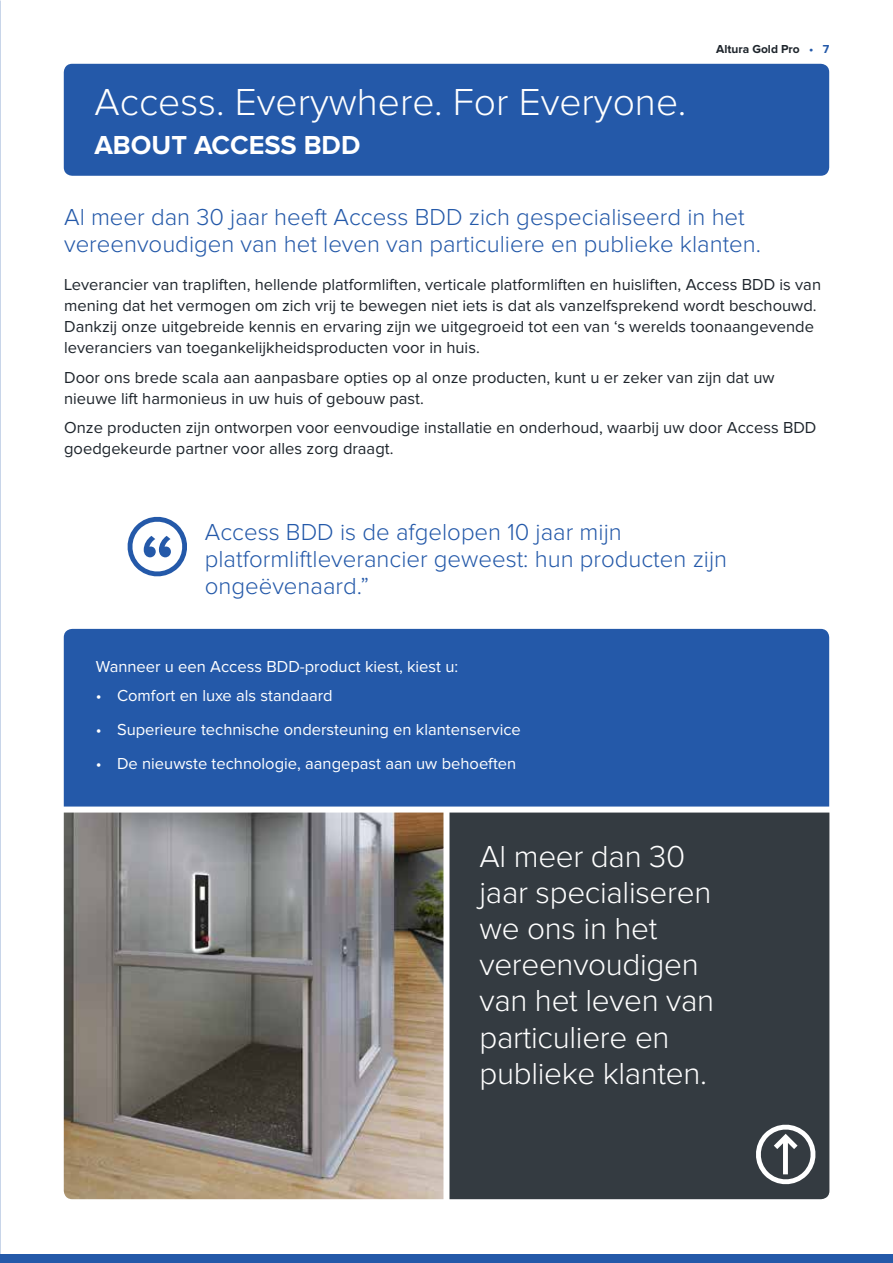
<style>
.page{position:relative;width:893px;height:1263px;background:#fff}
.page>*{position:absolute;margin:0;border:0;box-sizing:border-box;transform-origin:0 0}
.t1{font:300 39px "Proxima Nova";color:#fff}
.t2{font:300 31.5px/36px "Proxima Nova";letter-spacing:-.01em;color:#fff}
.t3{font:700 27px "Proxima Nova";color:#fff}
.t4{font:300 24px/27px "Proxima Nova";color:#2459a9}
.t5{font:16.5px/21px "Proxima Nova";color:#1e252c}
.t6{font:16.5px "Proxima Nova";color:#fff}
.t7{font:700 12px "Proxima Nova";color:#1e252c}
.s1{color:#2459a9}
</style>
<div class="page">
<div style="left:64px;top:629px;width:765px;height:177px;background:#2459a9"></div>
<div style="left:449px;top:812px;width:380px;height:387px;background:#343b41"></div>
<svg style="left:753px;top:1122px;width:65px;height:65px"></svg>
<svg style="left:127px;top:516px;width:60px;height:61px"></svg>
<div style="left:64px;top:64px;width:765px;height:112px;background:#2459a9;border-radius:9px"></div>
<img style="left:64px;top:812px;width:379px;height:387px">
<div style="left:0;top:1254px;width:893px;height:9px;background:#2459a9"></div>
<h1 class="t1" style="left:94px;top:84px;width:593px">Access. Everywhere. For Everyone.</h1>
<h3 class="t3" style="left:94px;top:133px;width:267px">ABOUT ACCESS BDD</h3>
<p class="t7" style="left:716px;top:44px;width:114px">Altura Gold Pro <span class="s1">• 7</span></p>
<h3 class="t4" style="left:64px;top:204px;width:698px">Al meer dan 30 jaar heeft Access BDD zich gespecialiseerd in het vereenvoudigen van het leven van particuliere en publieke klanten.</h3>
<p class="t5" style="left:64px;top:275px;width:758px">Leverancier van trapliften, hellende platformliften, verticale platformliften en huisliften, Access BDD is van mening dat het vermogen om zich vrij te bewegen niet iets is dat als vanzelfsprekend wordt beschouwd.<br>Dankzij onze uitgebreide kennis en ervaring zijn we uitgegroeid tot een van ‘s werelds toonaangevende leveranciers van toegankelijkheidsproducten voor in huis.</p>
<p class="t5" style="left:64px;top:367px;width:712px">Door ons brede scala aan aanpasbare opties op al onze producten, kunt u er zeker van zijn dat uw nieuwe lift harmonieus in uw huis of gebouw past.</p>
<p class="t5" style="left:64px;top:418px;width:754px">Onze producten zijn ontworpen voor eenvoudige installatie en onderhoud, waarbij uw door Access BDD goedgekeurde partner voor alles zorg draagt.</p>
<h3 class="t4" style="left:205px;top:520px;width:524px">Access BDD is de afgelopen 10 jaar mijn platformliftleverancier geweest: hun producten zijn ongeëvenaard.”</h3>
<p class="t6" style="left:96px;top:658px;width:364px">Wanneer u een Access BDD-product kiest, kiest u:</p>
<p class="t6" style="left:96px;top:688px;width:238px">• Comfort en luxe als standaard</p>
<p class="t6" style="left:96px;top:722px;width:427px">• Superieure technische ondersteuning en klantenservice</p>
<p class="t6" style="left:96px;top:755px;width:422px">• De nieuwste technologie, aangepast aan uw behoeften</p>
<h2 class="t2" style="left:479px;top:840px;width:236px">Al meer dan 30 jaar specialiseren we ons in het vereenvoudigen van het leven van particuliere en publieke klanten.</h2>
</div>
